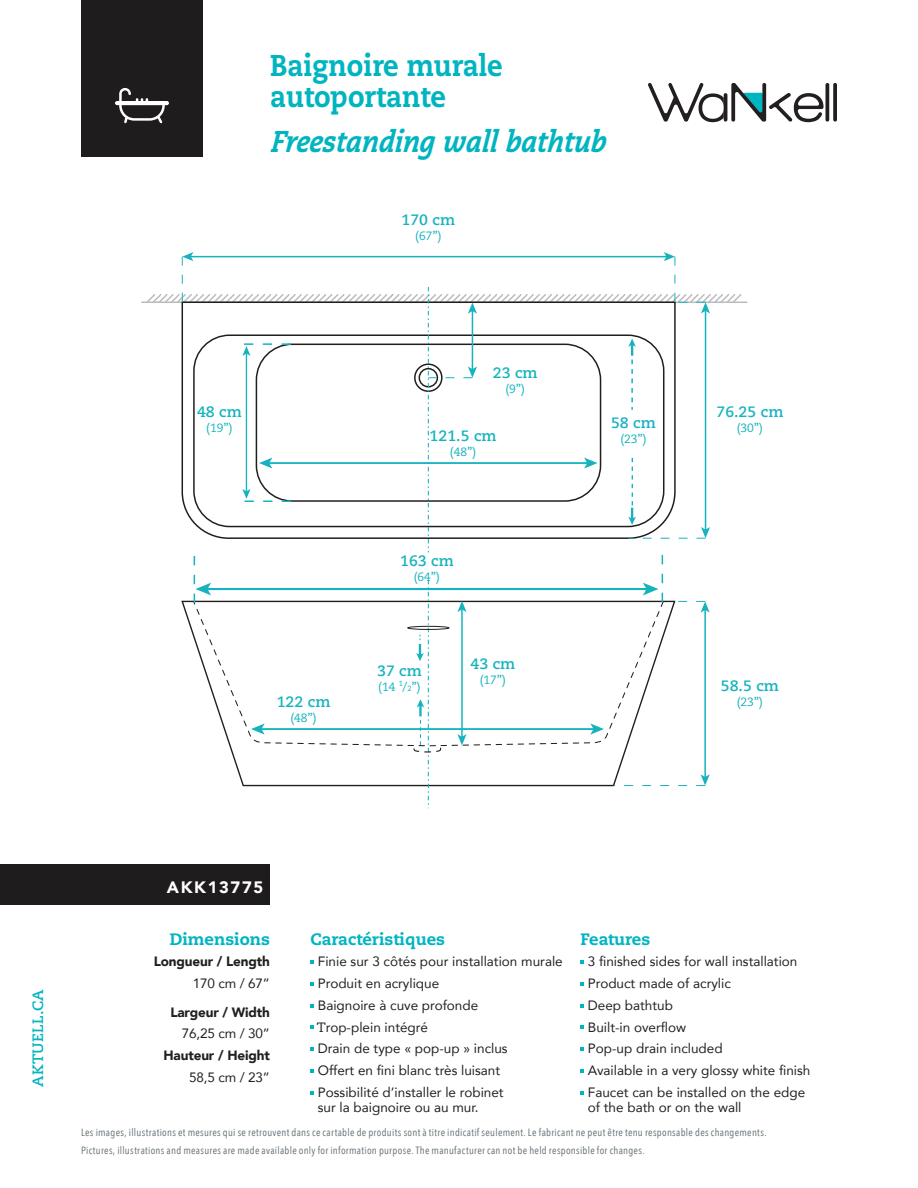
<style>
.page{position:relative;width:918px;height:1188px;background:#fff}
.page>*{position:absolute;margin:0;border:0;box-sizing:border-box;transform-origin:0 0}
.t1{font:800 30px/31.5px "Caecilia LT Std";color:#00b4c0;scale:.9 1}
.t2{font:italic 800 30px "Caecilia LT Std";color:#00b4c0;scale:.9 1}
.t3{font:800 16.5px "Caecilia LT Std";color:#00b4c0}
.t4{font:900 16.5px "Avenir";letter-spacing:.1em;color:#fff}
.t5{font:700 15px "Caecilia LT Std";color:#16b3bf}
.t6{font:700 15px "Caecilia LT Std";letter-spacing:.015em;color:#00b4c0}
.t7{font:13.5px/15px "Avenir";color:#231f20}
.t8{font:900 13.5px "Avenir";letter-spacing:-.01em;color:#231f20}
.t9{font:12px "Caecilia LT Std";color:#16b3bf}
.t10{font:10.5px "Avenir Next Condensed";letter-spacing:.03em;color:#5f696f}
.s1{font-size:7.5px;color:#00b4c0}
.s2{font-family:"Caecilia LT Std"}
</style>
<div class="page">
<div style="left:0;top:864px;width:270px;height:40px;background:#1e1c1c"></div>
<hr style="left:618px;top:302px;width:129px;height:1px;background:#babcbe">
<hr style="left:142px;top:302px;width:247px;height:1px;background:#babcbe">
<svg style="left:145px;top:252px;width:598px;height:556px"></svg>
<div style="left:407px;top:626px;width:42px;height:4px;border:1px solid #231f20;border-radius:50%"></div>
<hr style="left:724px;top:93px;width:3px;height:29px;background:#231f20;border-radius:2px">
<svg style="left:731px;top:83px;width:93px;height:39px"></svg>
<hr style="left:826px;top:83px;width:3px;height:39px;background:#231f20;border-radius:2px">
<svg style="left:833px;top:83px;width:4px;height:39px"></svg>
<svg style="left:648px;top:83px;width:76px;height:39px"></svg>
<div style="left:81px;top:0;width:122px;height:156px;background:#1e1c1c"></div>
<svg style="left:115px;top:88px;width:54px;height:35px"></svg>
<svg style="left:310px;top:960px;width:4px;height:4px"></svg>
<svg style="left:310px;top:982px;width:4px;height:4px"></svg>
<svg style="left:310px;top:1004px;width:4px;height:3px"></svg>
<svg style="left:310px;top:1025px;width:4px;height:4px"></svg>
<svg style="left:310px;top:1047px;width:4px;height:4px"></svg>
<svg style="left:310px;top:1069px;width:4px;height:4px"></svg>
<svg style="left:310px;top:1091px;width:4px;height:3px"></svg>
<svg style="left:580px;top:960px;width:4px;height:4px"></svg>
<svg style="left:580px;top:982px;width:4px;height:4px"></svg>
<svg style="left:580px;top:1004px;width:4px;height:3px"></svg>
<svg style="left:580px;top:1025px;width:4px;height:4px"></svg>
<svg style="left:580px;top:1047px;width:4px;height:4px"></svg>
<svg style="left:580px;top:1069px;width:4px;height:4px"></svg>
<svg style="left:580px;top:1091px;width:4px;height:3px"></svg>
<p class="t1" style="left:270px;top:50px;width:260px">Baignoire murale autoportante</p>
<p class="t2" style="left:270px;top:124px;width:381px">Freestanding wallbathtub</p>
<p class="t5" style="left:402px;top:210px;width:55px">170 cm</p>
<p class="t9" style="left:415px;top:228px;width:28px">(67”)</p>
<p class="t5" style="left:197px;top:403px;width:46px">48 cm</p>
<p class="t9" style="left:206px;top:421px;width:28px">(19”)</p>
<p class="t5" style="left:277px;top:693px;width:55px">122 cm</p>
<p class="t9" style="left:290px;top:711px;width:28px">(48”)</p>
<p class="t5" style="left:493px;top:364px;width:46px">23 cm</p>
<p class="t9" style="left:505px;top:382px;width:21px">(9”)</p>
<p class="t5" style="left:430px;top:427px;width:68px">121.5 cm</p>
<p class="t9" style="left:450px;top:445px;width:28px">(48”)</p>
<p class="t5" style="left:400px;top:551px;width:55px">163 cm</p>
<p class="t9" style="left:414px;top:569px;width:28px">(64”)</p>
<p class="t5" style="left:377px;top:661px;width:46px">37 cm</p>
<p class="t9" style="left:378px;top:679px;width:44px">(14 <sup>1</sup>/<span class="s1">2</span>”)</p>
<p class="t5" style="left:471px;top:655px;width:46px">43 cm</p>
<p class="t9" style="left:480px;top:673px;width:28px">(17”)</p>
<p class="t5" style="left:611px;top:414px;width:46px">58 cm</p>
<p class="t9" style="left:620px;top:432px;width:28px">(23”)</p>
<p class="t5" style="left:716px;top:403px;width:68px">76.25 cm</p>
<p class="t9" style="left:737px;top:421px;width:28px">(30”)</p>
<p class="t5" style="left:721px;top:677px;width:60px">58.5 cm</p>
<p class="t9" style="left:737px;top:694px;width:28px">(23”)</p>
<p class="t6" style="left:29px;top:1087px;width:99px;rotate:-90deg">AKTUELL.CA</p>
<p class="t4" style="left:167px;top:873px;width:98px">AKK13775</p>
<p class="t3" style="left:170px;top:929px;width:102px">Dimensions</p>
<p class="t8" style="left:154px;top:950px;width:118px">Longueur / Length</p>
<p class="t7" style="left:193px;top:976px;width:79px">170 cm / 67”</p>
<p class="t8" style="left:170px;top:1000px;width:101px">Largeur / Width</p>
<p class="t7" style="left:182px;top:1026px;width:90px">76,25 cm / 30”</p>
<p class="t8" style="left:164px;top:1044px;width:108px">Hauteur / Height</p>
<p class="t7" style="left:189px;top:1069px;width:82px">58,5 cm / 23”</p>
<p class="t3" style="left:310px;top:929px;width:136px">Caractéristiques</p>
<p class="t7" style="left:318px;top:954px;width:246px">Finie sur 3 côtés pour installation murale</p>
<p class="t7" style="left:318px;top:976px;width:123px">Produit en acrylique</p>
<p class="t7" style="left:318px;top:997px;width:162px">Baignoire à cuve profonde</p>
<p class="t7" style="left:317px;top:1019px;width:113px"><span class="s2">T</span>rop-plein intégré</p>
<p class="t7" style="left:318px;top:1041px;width:191px">Drain de type « pop-up » inclus</p>
<p class="t7" style="left:318px;top:1063px;width:184px">Offert en fini blanc très luisant</p>
<p class="t7" style="left:318px;top:1084px;width:187px">Possibilité d’installer le robinet sur la baignoire ou au mur.</p>
<p class="t3" style="left:580px;top:929px;width:71px">Features</p>
<p class="t7" style="left:588px;top:954px;width:211px">3 finished sides for wall installation</p>
<p class="t7" style="left:588px;top:976px;width:145px">Product made of acrylic</p>
<p class="t7" style="left:588px;top:997px;width:87px">Deep bathtub</p>
<p class="t7" style="left:588px;top:1019px;width:100px">Built-in overflow</p>
<p class="t7" style="left:588px;top:1041px;width:136px">Pop-up drain included</p>
<p class="t7" style="left:588px;top:1063px;width:224px">Available in a very glossy white finish</p>
<p class="t7" style="left:588px;top:1084px;width:219px">Faucet can be installed on the edge of the bath or on the wall</p>
<p class="t10" style="left:81px;top:1124px;width:687px">Les images, illustrations et mesures qui se retrouvent dans ce cartable de produits sont à titre indicatif seulement. Le fabricant ne peut être tenu responsable des changements.</p>
<p class="t10" style="left:81px;top:1141px;width:565px">Pictures, illustrations and measures are made available only for information purpose. The manufacturer can not be held responsible for changes.</p>
</div>
